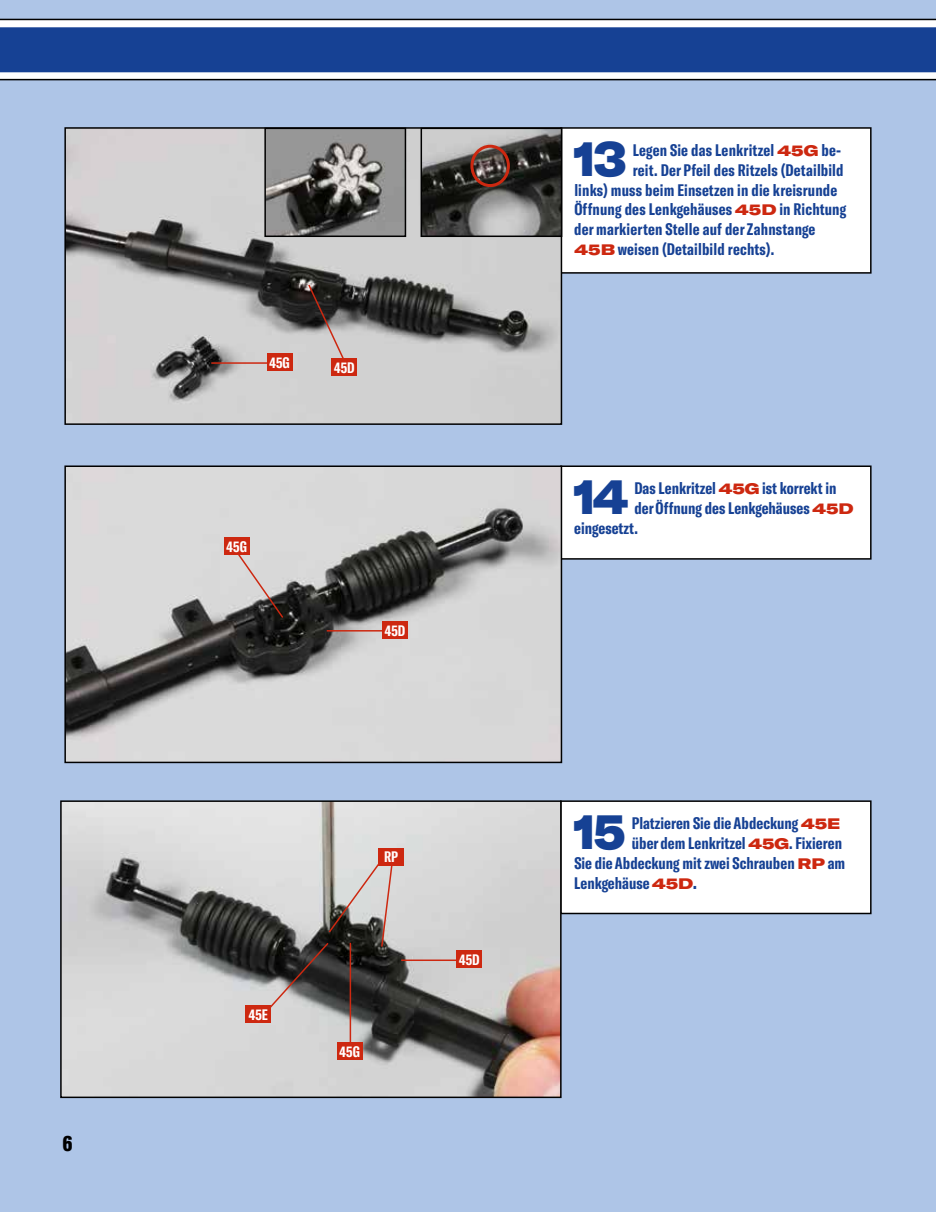
<style>
.page{position:relative;width:936px;height:1212px;background:#fff}
.page>*{position:absolute;margin:0;border:0;box-sizing:border-box;transform-origin:0 0}
.t1{font:900 expanded 48.45px "GT America";color:#164194;scale:.8 1}
.t2{font:900 extra-condensed 21px "GT America";color:#000}
.t3{font:700 extra-condensed 16.5px "GT America";letter-spacing:.005em;color:#164194}
.t4{font:700 extra-condensed 15px "GT America";letter-spacing:.015em;color:#fff}
.s1{font-weight:900;font-stretch:expanded;font-size:15px;color:#cd2810}
.s2{font-weight:900}
</style>
<div class="page">
<div style="left:0;top:0;width:935px;height:1212px;background:#aec5e7"></div>
<svg style="left:0;top:19px;width:935px;height:61px;background:#d5d5d7"></svg>
<div style="left:0;top:27px;width:935px;height:45px;background:#164194"></div>
<div style="left:560px;top:128px;width:310px;height:145px;background:#fff"></div>
<div style="left:560px;top:127px;width:311px;height:147px;border:2px solid #000"></div>
<svg style="left:64px;top:127px;width:499px;height:298px;background:#b2b1b1"></svg>
<div style="left:560px;top:466px;width:310px;height:93px;background:#fff"></div>
<div style="left:560px;top:465px;width:311px;height:95px;border:2px solid #000"></div>
<svg style="left:64px;top:465px;width:499px;height:299px;background:#b4b4b4"></svg>
<div style="left:560px;top:801px;width:310px;height:112px;background:#fff"></div>
<div style="left:560px;top:800px;width:311px;height:114px;border:2px solid #000"></div>
<svg style="left:60px;top:800px;width:502px;height:299px;background:#bcb9b8"></svg>
<div style="left:378px;top:848px;width:25px;height:17px;background:#cd2810"></div>
<img style="left:267px;top:131px;width:136px;height:103px">
<div style="left:264px;top:128px;width:142px;height:109px;border:2px solid #000"></div>
<div style="left:267px;top:354px;width:25px;height:17px;background:#cd2810"></div>
<hr style="left:211px;top:362px;width:61px;height:2px;background:#cd2810">
<div style="left:382px;top:621px;width:26px;height:17px;background:#cd2810"></div>
<hr style="left:327px;top:630px;width:60px;height:1px;background:#cd2810">
<div style="left:224px;top:538px;width:25px;height:17px;background:#cd2810"></div>
<svg style="left:233px;top:548px;width:52px;height:71px;background:#aea4a2"></svg>
<img style="left:423px;top:131px;width:136px;height:103px">
<div style="left:420px;top:128px;width:142px;height:109px;border:2px solid #000"></div>
<div style="left:470px;top:145px;width:40px;height:42px;border:3px solid #cd2810;border-radius:50%"></div>
<div style="left:337px;top:1043px;width:25px;height:17px;background:#cd2810"></div>
<hr style="left:349px;top:943px;width:2px;height:104px;background:#cd2810">
<div style="left:456px;top:951px;width:26px;height:17px;background:#cd2810"></div>
<hr style="left:401px;top:959px;width:60px;height:2px;background:#cd2810">
<div style="left:331px;top:358px;width:26px;height:18px;background:#cd2810"></div>
<svg style="left:307px;top:283px;width:38px;height:78px;background:#796f6d"></svg>
<div style="left:246px;top:1005px;width:25px;height:17px;background:#cd2810"></div>
<svg style="left:267px;top:851px;width:126px;height:159px;background:#847f7d"></svg>
<p class="t2" style="left:63px;top:1130px;width:11px">6</p>
<p class="t4" style="left:269px;top:353px;width:22px">45G</p>
<p class="t4" style="left:334px;top:358px;width:22px">45D</p>
<p class="t4" style="left:226px;top:537px;width:22px">45G</p>
<p class="t4" style="left:385px;top:621px;width:22px">45D</p>
<p class="t4" style="left:249px;top:1005px;width:20px">45E</p>
<p class="t4" style="left:384px;top:848px;width:15px">RP</p>
<p class="t4" style="left:339px;top:1043px;width:22px">45G</p>
<p class="t4" style="left:459px;top:951px;width:22px">45D</p>
<h1 class="t1" style="left:573px;top:128px;width:68px">13</h1>
<p class="t3" style="left:632px;top:140px;width:210px">Legen Sie das Lenkritzel <span class="s1">45G</span> be-</p>
<p class="t3" style="left:632px;top:160px;width:212px">reit. Der Pfeil des Ritzels (Detailbild</p>
<p class="t3" style="left:574px;top:180px;width:264px">links) muss beim Einsetzen in die kreisrunde</p>
<p class="t3" style="left:574px;top:200px;width:273px">Öffnung des Lenkgehäuses <span class="s1">45D</span> in Richtung</p>
<p class="t3" style="left:574px;top:219px;width:242px">der markierten Stelle auf der Zahnstange</p>
<p class="t3" style="left:574px;top:239px;width:201px"><span class="s1">45B</span> weisen (Detailbild rechts).</p>
<h1 class="t1" style="left:573px;top:466px;width:70px">14</h1>
<p class="t3" style="left:634px;top:478px;width:203px">Das Lenkritzel <span class="s1">45G</span> ist korrekt in</p>
<p class="t3" style="left:634px;top:498px;width:220px">der Öffnung des Lenkgehäuses <span class="s1">45D</span></p>
<p class="t3" style="left:574px;top:518px;width:65px">eingesetzt.</p>
<h1 class="t1" style="left:573px;top:801px;width:67px">15</h1>
<p class="t3" style="left:631px;top:813px;width:210px">Platzieren Sie die Abdeckung <span class="s1">45E</span></p>
<p class="t3" style="left:631px;top:833px;width:212px">über dem Lenkritzel <span class="s1">45G</span>. Fixieren</p>
<p class="t3" style="left:574px;top:853px;width:272px">Sie die Abdeckung mit zwei Schrauben <span class="s1">RP</span> am</p>
<p class="t3" style="left:574px;top:873px;width:124px">Lenkgehäuse <span class="s1">45D</span><span class="s2">.</span></p>
</div>
